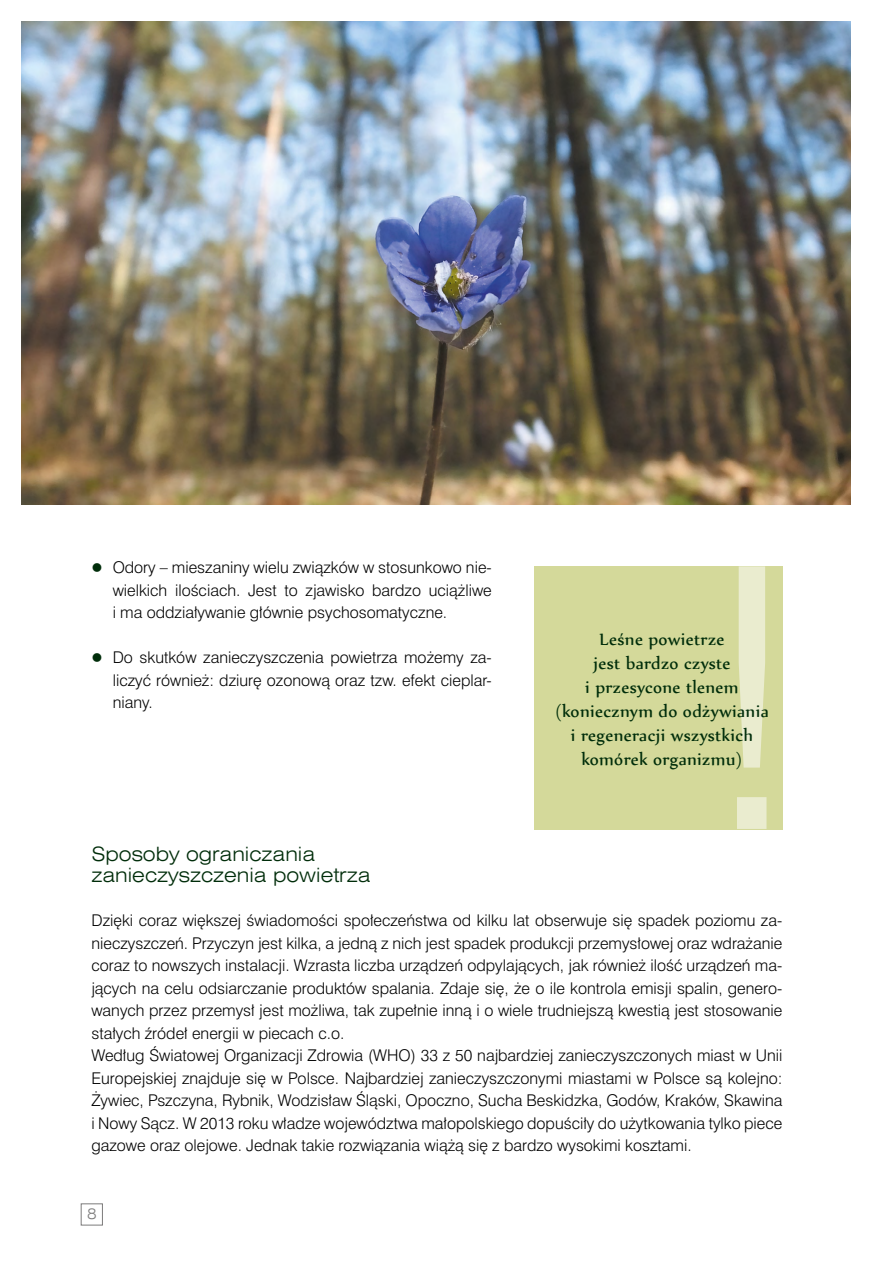
<style>
.page{position:relative;width:893px;height:1263px;background:#fff}
.page>*{position:absolute;margin:0;border:0;box-sizing:border-box;transform-origin:0 0}
.t1{font:331.5px "Swis 721 Lt Ex PL";color:#eaeccf}
.t2{font:20.25px/24px "Nyala";letter-spacing:.02em;color:#002d0a;text-align:center}
.t3{font:18px/21.6px "Swis 721 Lt Ex PL";color:#002d0a}
.t4{font:15px/22.5px "Swis 721 Lt PL";color:#000;text-align:justify}
.t5{font:13.5px "Swis 721 Lt Ex PL";color:#7c7b7b}
.s1{color:#002d0a}
</style>
<div class="page">
<img style="left:21px;top:21px;width:829px;height:484px">
<div style="left:81px;top:1203px;width:22px;height:22px;border:1px solid #7c7b7b"></div>
<div style="left:534px;top:566px;width:249px;height:264px;background:#d4d99a"></div>
<p class="t4" style="left:113px;top:556px;width:381px;text-indent:-21px"><span class="s1">●</span> Odory – mieszaniny wielu związków w stosunkowo nie&shy;wielkich ilościach. Jest to zjawisko bardzo uciążliwe i ma oddziaływanie głównie psychosomatyczne.</p>
<p class="t4" style="left:113px;top:646px;width:381px;text-indent:-21px"><span class="s1">●</span> Do skutków zanieczyszczenia powietrza możemy za&shy;liczyć również: dziurę ozonową oraz tzw. efekt cieplar&shy;niany.</p>
<h1 class="t1" style="left:695px;top:484px;width:115px">!</h1>
<h2 class="t2" style="left:555px;top:626px;width:215px">Leśne powietrze<br>jest bardzo czyste<br>i przesycone tlenem (koniecznym do odżywiania i regeneracji wszystkich komórek organizmu)</h2>
<p class="t3" style="left:91px;top:843px;width:281px">Sposoby ograniczania zanieczyszczenia powietrza</p>
<p class="t4" style="left:91px;top:909px;width:692px;text-align:left">Dzięki coraz większej świadomości społeczeństwa od kilku lat obserwuje się spadek poziomu za&shy;nieczyszczeń. Przyczyn jest kilka, a jedną z nich jest spadek produkcji przemysłowej oraz wdrażanie coraz to nowszych instalacji. Wzrasta liczba urządzeń odpylających, jak również ilość urządzeń ma&shy;jących na celu odsiarczanie produktów spalania. Zdaje się, że o ile kontrola emisji spalin, genero&shy;wanych przez przemysł jest możliwa, tak zupełnie inną i o wiele trudniejszą kwestią jest stosowanie stałych źródeł energii w piecach c.o.<br>Według Światowej Organizacji Zdrowia (WHO) 33 z 50 najbardziej zanieczyszczonych miast w Unii Europejskiej znajduje się w Polsce. Najbardziej zanieczyszczonymi miastami w Polsce są kolejno:<br>Żywiec, Pszczyna, Rybnik, Wodzisław Śląski, Opoczno, Sucha Beskidzka, Godów, Kraków, Skawina i Nowy Sącz. W 2013 roku władze województwa małopolskiego dopuściły do użytkowania tylko piece gazowe oraz olejowe. Jednak takie rozwiązania wiążą się z bardzo wysokimi kosztami.</p>
<p class="t5" style="left:87px;top:1205px;width:11px">8</p>
</div>
